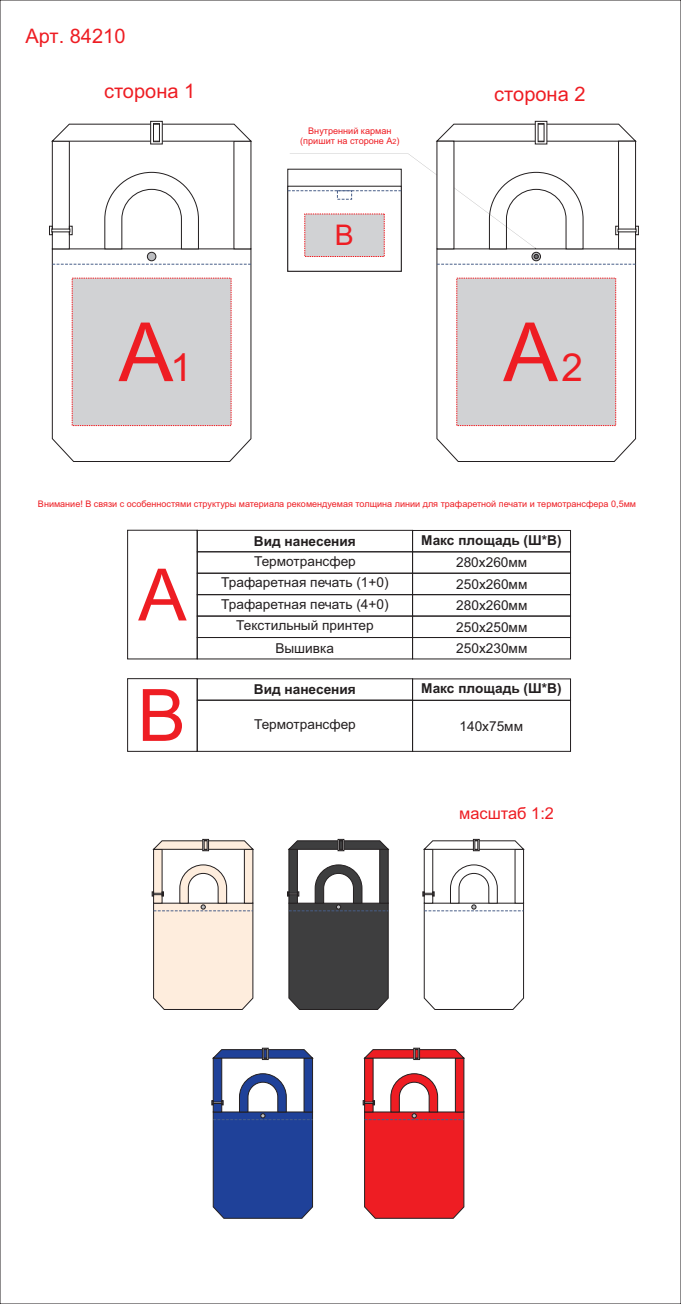
<style>
.page{position:relative;width:681px;height:1304px;background:#fff}
.page>*{position:absolute;margin:0;border:0;box-sizing:border-box;transform-origin:0 0}
.t1{font:81.8px "Arial";color:#ee1d23}
.t2{font:72.3px "Arial";color:#ee1d23}
.t3{font:28.48px "Arial";color:#ee1d23}
.t4{font:20.02px "Arial";color:#ee1d23}
.t5{font:20px "Arial";color:#ee1d23}
.t6{font:16.36px "Arial";color:#ee1d23}
.t7{font:13.64px "Arial";color:#231f20}
.t8{font:700 13.64px "Arial";color:#231f20}
.t9{font:9.1px/10.2px "Arial";color:#ee1d23;text-align:center}
.t10{font:9.04px "Arial";color:#ee1d23}
.s1{font-size:38.66px}
.s2{font-size:7.2px}
</style>
<div class="page">
<div style="left:197px;top:530px;width:215px;height:22px;border:1px solid #231f20"></div>
<div style="left:412px;top:530px;width:158px;height:22px;border:1px solid #231f20"></div>
<div style="left:127px;top:530px;width:70px;height:129px;border:1px solid #231f20"></div>
<div style="left:197px;top:573px;width:215px;height:22px;border:1px solid #231f20"></div>
<div style="left:412px;top:573px;width:158px;height:22px;border:1px solid #231f20"></div>
<div style="left:197px;top:594px;width:215px;height:22px;border:1px solid #231f20"></div>
<div style="left:412px;top:594px;width:158px;height:22px;border:1px solid #231f20"></div>
<div style="left:197px;top:616px;width:215px;height:22px;border:1px solid #231f20"></div>
<div style="left:412px;top:616px;width:158px;height:22px;border:1px solid #231f20"></div>
<div style="left:197px;top:637px;width:215px;height:22px;border:1px solid #231f20"></div>
<div style="left:412px;top:637px;width:158px;height:22px;border:1px solid #231f20"></div>
<div style="left:197px;top:700px;width:215px;height:51px;border:1px solid #231f20"></div>
<div style="left:412px;top:700px;width:158px;height:51px;border:1px solid #231f20"></div>
<div style="left:127px;top:678px;width:70px;height:73px;border:1px solid #231f20"></div>
<svg style="left:152px;top:839px;width:101px;height:171px"></svg>
<svg style="left:287px;top:839px;width:101px;height:171px"></svg>
<svg style="left:422px;top:839px;width:101px;height:171px"></svg>
<svg style="left:211px;top:1048px;width:102px;height:170px"></svg>
<svg style="left:363px;top:1048px;width:101px;height:170px"></svg>
<svg style="left:52px;top:249px;width:199px;height:213px"></svg>
<svg style="left:52px;top:264px;width:199px;height:1px"></svg>
<div style="left:72px;top:278px;width:159px;height:148px;background:#d1d2d4"></div>
<div style="left:147px;top:252px;width:9px;height:9px;background:#bcbdc0;border:1px solid #231f20;border-radius:50%"></div>
<svg style="left:49px;top:121px;width:202px;height:128px"></svg>
<svg style="left:436px;top:271px;width:199px;height:191px"></svg>
<div style="left:456px;top:278px;width:159px;height:148px;background:#d1d2d4"></div>
<svg style="left:287px;top:121px;width:351px;height:150px"></svg>
<h3 class="t5" style="left:25px;top:29px;width:101px">Арт. 84210</h3>
<h3 class="t4" style="left:104px;top:84px;width:93px">сторона 1</h3>
<h1 class="t1" style="left:119px;top:322px;width:75px">А<span class="s1">1</span></h1>
<p class="t9" style="left:300px;top:126px;width:101px">Внутренний карман (пришит на стороне А<span class="s2">2</span>)</p>
<h3 class="t3" style="left:334px;top:225px;width:20px">В</h3>
<h3 class="t4" style="left:494px;top:86px;width:93px">сторона 2</h3>
<h1 class="t1" style="left:503px;top:322px;width:81px">А<span class="s1">2</span></h1>
<p class="t10" style="left:38px;top:501px;width:599px">Внимание! В связи с особенностями структуры материала рекомендуемая толщина линии для трафаретной печати и термотрансфера 0,5мм</p>
<h2 class="t2" style="left:138px;top:568px;width:50px">A</h2>
<p class="t8" style="left:254px;top:536px;width:103px">Вид нанесения</p>
<p class="t8" style="left:421px;top:535px;width:142px">Макс площадь (Ш*В)</p>
<p class="t7" style="left:254px;top:556px;width:103px">Термотрансфер</p>
<p class="t7" style="left:456px;top:557px;width:73px">280x260мм</p>
<p class="t7" style="left:221px;top:578px;width:169px">Трафаретная печать (1+0)</p>
<p class="t7" style="left:456px;top:579px;width:73px">250х260мм</p>
<p class="t7" style="left:221px;top:599px;width:169px">Трафаретная печать (4+0)</p>
<p class="t7" style="left:456px;top:600px;width:73px">280х260мм</p>
<p class="t7" style="left:236px;top:620px;width:139px">Текстильный принтер</p>
<p class="t7" style="left:456px;top:622px;width:73px">250х250мм</p>
<p class="t7" style="left:275px;top:643px;width:60px">Вышивка</p>
<p class="t7" style="left:456px;top:643px;width:73px">250х230мм</p>
<h2 class="t2" style="left:137px;top:688px;width:50px">В</h2>
<p class="t8" style="left:254px;top:684px;width:103px">Вид нанесения</p>
<p class="t8" style="left:421px;top:683px;width:142px">Макс площадь (Ш*В)</p>
<p class="t7" style="left:254px;top:719px;width:103px">Термотрансфер</p>
<p class="t7" style="left:459px;top:721px;width:65px">140x75мм</p>
<p class="t6" style="left:459px;top:807px;width:96px">масштаб 1:2</p>
</div>
